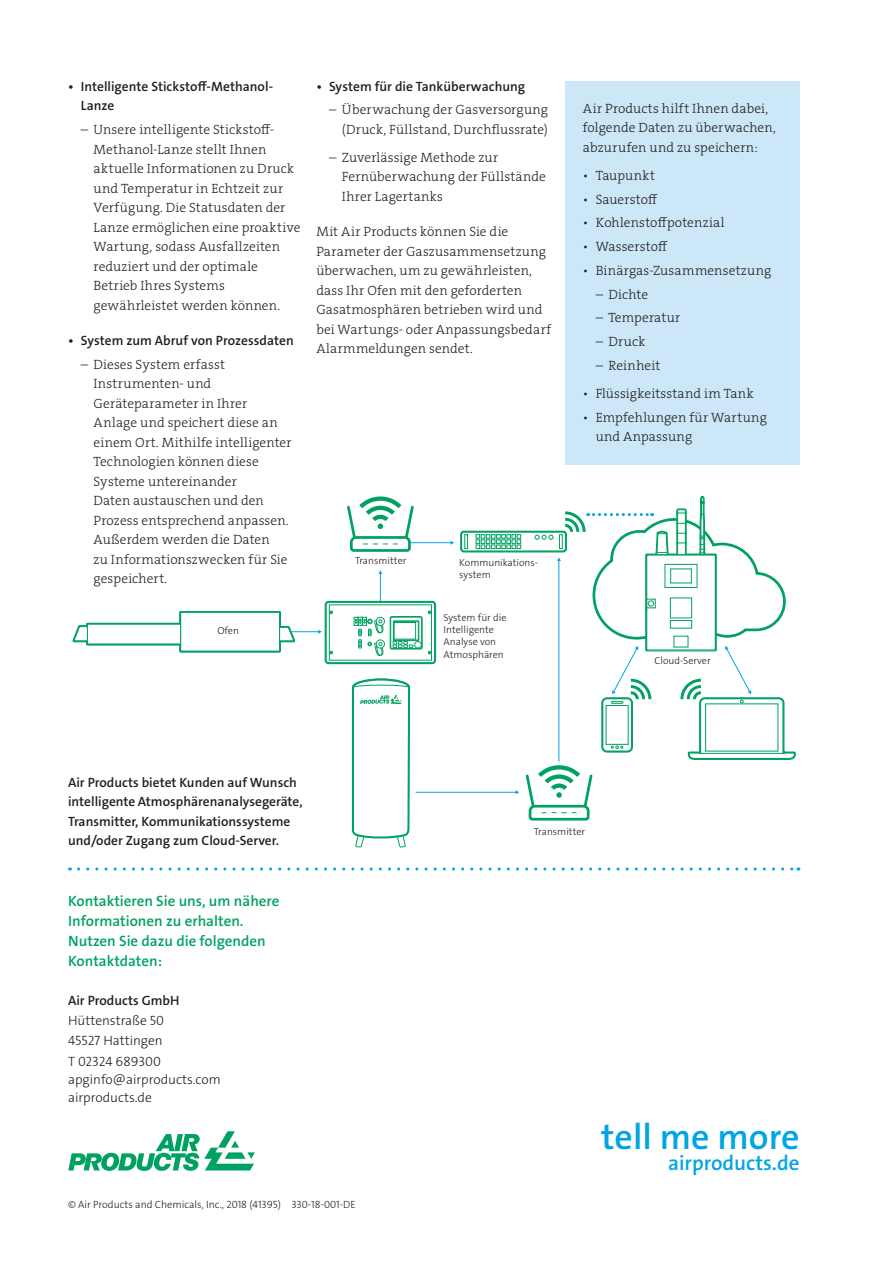
<style>
.page{position:relative;width:893px;height:1263px;background:#fff}
.page>*{position:absolute;margin:0;border:0;box-sizing:border-box;transform-origin:0 0}
.t1{font:600 36px "The Sans LF";color:#00a5e3}
.t2{font:600 21px "The Sans LF";color:#00a5e3}
.t3{font:600 15px/20.2px "The Sans LF";color:#00a261}
.t4{font:13.5px/19.5px "The Serif LP3 Lig";letter-spacing:.01em;color:#231f20}
.t5{font:600 13.5px/19.5px "The Sans LF";color:#231f20}
.t6{font:300 13.5px/20.2px "The Sans LF";color:#231f20;text-align:justify}
.t7{font:300 10.5px "The Sans LF";color:#231f20}
.t8{font:300 10.2px/12.3px "The Sans LF";color:#231f20}
</style>
<div class="page">
<hr style="left:284px;top:631px;width:35px;height:1px;background:#00a5e3">
<svg style="left:318px;top:630px;width:4px;height:4px"></svg>
<div style="left:86px;top:623px;width:97px;height:22px;border:3px solid #00a261"></div>
<div style="left:179px;top:611px;width:102px;height:41px;border:3px solid #00a261"></div>
<svg style="left:280px;top:625px;width:17px;height:19px"></svg>
<svg style="left:72px;top:624px;width:15px;height:20px"></svg>
<div style="left:87px;top:624px;width:95px;height:20px;background:#fff"></div>
<div style="left:181px;top:612px;width:99px;height:39px;background:#fff"></div>
<div style="left:181px;top:612px;width:99px;height:39px;border:1px solid #00a261"></div>
<hr style="left:380px;top:573px;width:1px;height:35px;background:#00a5e3">
<hr style="left:410px;top:542px;width:41px;height:1px;background:#00a5e3">
<hr style="left:416px;top:792px;width:100px;height:1px;background:#00a5e3">
<svg style="left:351px;top:678px;width:60px;height:170px"></svg>
<div style="left:325px;top:601px;width:111px;height:63px;border:3px solid #00a261;border-radius:3px"></div>
<div style="left:326px;top:602px;width:109px;height:61px;background:#fff;border-radius:3px"></div>
<div style="left:325px;top:601px;width:110px;height:62px;border:1px solid #00a261;border-radius:3px"></div>
<div style="left:329px;top:605px;width:103px;height:55px;border:1px solid #00a261"></div>
<svg style="left:354px;top:617px;width:31px;height:39px"></svg>
<div style="left:390px;top:616px;width:32px;height:33px;border:1px solid #00a261;border-radius:2px"></div>
<div style="left:391px;top:617px;width:31px;height:32px;border:1px solid #00a261"></div>
<div style="left:393px;top:621px;width:26px;height:20px;border:1px solid #00a261"></div>
<svg style="left:393px;top:641px;width:20px;height:7px"></svg>
<div style="left:394px;top:621px;width:24px;height:19px;border:1px solid #00a261"></div>
<div style="left:394px;top:622px;width:22px;height:17px;border:1px solid #00a261"></div>
<div style="left:414px;top:641px;width:7px;height:7px;border:1px solid #00a261;border-radius:50%"></div>
<svg style="left:347px;top:496px;width:69px;height:56px"></svg>
<svg style="left:461px;top:532px;width:105px;height:19px"></svg>
<div style="left:461px;top:531px;width:105px;height:21px;border:1px solid #00a261;border-radius:2px"></div>
<div style="left:465px;top:534px;width:3px;height:15px;border:1px solid #00a261"></div>
<svg style="left:476px;top:496px;width:320px;height:325px"></svg>
<div style="left:565px;top:81px;width:234px;height:383px;background:#cbe7f8"></div>
<svg style="left:68px;top:1131px;width:187px;height:40px"></svg>
<svg style="left:79px;top:867px;width:720px;height:3px"></svg>
<p class="t5" style="left:81px;top:77px;width:194px;text-indent:-13px">• Intelligente Stickstoff-Methanol-<br>Lanze</p>
<p class="t4" style="left:94px;top:120px;width:209px;text-indent:-13px">– Unsere intelligente Stickstoff-<br>Methanol-Lanze stellt Ihnen aktuelle Informationen zu Druck und Temperatur in Echtzeit zur<br>Verfügung. Die Statusdaten der<br>Lanze ermöglichen eine proaktive<br>Wartung, sodass Ausfallzeiten reduziert und der optimale<br>Betrieb Ihres Systems gewährleistet werden können.</p>
<p class="t5" style="left:68px;top:331px;width:227px">• System zum Abruf von Prozessdaten</p>
<p class="t4" style="left:94px;top:354px;width:200px;text-indent:-13px">– Dieses System erfasst<br>Instrumenten- und<br>Geräteparameter in Ihrer<br>Anlage und speichert diese an einem Ort. Mithilfe intelligenter<br>Technologien können diese<br>Systeme untereinander<br>Daten austauschen und den<br>Prozess entsprechend anpassen.<br>Außerdem werden die Daten<br>zu Informationszwecken für Sie gespeichert.</p>
<p class="t8" style="left:217px;top:625px;width:23px">Ofen</p>
<p class="t5" style="left:316px;top:76px;width:210px">• System für die Tanküberwachung</p>
<p class="t4" style="left:329px;top:100px;width:221px;text-align:right">– Überwachung der Gasversorgung (Druck, Füllstand, Durchflussrate)</p>
<p class="t4" style="left:342px;top:148px;width:206px;text-indent:-13px">– Zuverlässige Methode zur<br>Fernüberwachung der Füllstände<br>Ihrer Lagertanks</p>
<p class="t4" style="left:316px;top:222px;width:236px">Mit Air Products können Sie die Parameter der Gaszusammensetzung überwachen, um zu gewährleisten, dass Ihr Ofen mit den geforderten Gasatmosphären betrieben wird und bei Wartungs- oder Anpassungsbedarf Alarmmeldungen sendet.</p>
<p class="t8" style="left:355px;top:555px;width:53px">Transmitter</p>
<p class="t8" style="left:459px;top:556px;width:80px">Kommunikations&shy;system</p>
<p class="t8" style="left:444px;top:611px;width:64px">System für die<br>Intelligente<br>Analyse von<br>Atmosphären</p>
<p class="t4" style="left:583px;top:99px;width:194px">Air Products hilft Ihnen dabei, folgende Daten zu überwachen, abzurufen und zu speichern:</p>
<p class="t4" style="left:583px;top:166px;width:74px">• Taupunkt</p>
<p class="t4" style="left:583px;top:189px;width:76px">• Sauerstoff</p>
<p class="t4" style="left:583px;top:213px;width:143px">• Kohlenstoffpotenzial</p>
<p class="t4" style="left:583px;top:237px;width:86px">• Wasserstoff</p>
<p class="t4" style="left:583px;top:261px;width:190px">• Binärgas-Zusammensetzung</p>
<p class="t4" style="left:596px;top:284px;width:54px">– Dichte</p>
<p class="t4" style="left:596px;top:308px;width:86px">– Temperatur</p>
<p class="t4" style="left:596px;top:332px;width:51px">– Druck</p>
<p class="t4" style="left:596px;top:356px;width:66px">– Reinheit</p>
<p class="t4" style="left:583px;top:384px;width:172px">• Flüssigkeitsstand im Tank</p>
<p class="t4" style="left:596px;top:407px;width:173px;text-indent:-13px">• Empfehlungen für Wartung und Anpassung</p>
<p class="t8" style="left:654px;top:654px;width:58px">Cloud-Server</p>
<p class="t5" style="left:68px;top:772px;width:236px">Air Products bietet Kunden auf Wunsch intelligente Atmosphärenanalysegeräte, Transmitter, Kommunikationssysteme und/oder Zugang zum Cloud-Server.</p>
<p class="t3" style="left:68px;top:890px;width:213px">Kontaktieren Sie uns, um nähere<br>Informationen zu erhalten.<br>Nutzen Sie dazu die folgenden<br>Kontaktdaten:</p>
<p class="t5" style="left:68px;top:991px;width:113px">Air Products GmbH</p>
<p class="t6" style="left:68px;top:1010px;width:97px">Hüttenstraße 50<br>45527 Hattingen T 02324 689300</p>
<p class="t6" style="left:68px;top:1070px;width:154px;line-height:18px">apginfo@airproducts.com airproducts.de</p>
<p class="t8" style="left:534px;top:825px;width:53px">Transmitter</p>
<h1 class="t1" style="left:601px;top:1114px;width:200px">tell me more</h1>
<h2 class="t2" style="left:668px;top:1150px;width:133px">airproducts.de</h2>
<p class="t7" style="left:68px;top:1197px;width:289px">© Air Products and Chemicals, Inc., 2018 (41395) 330-18-001-DE</p>
</div>
